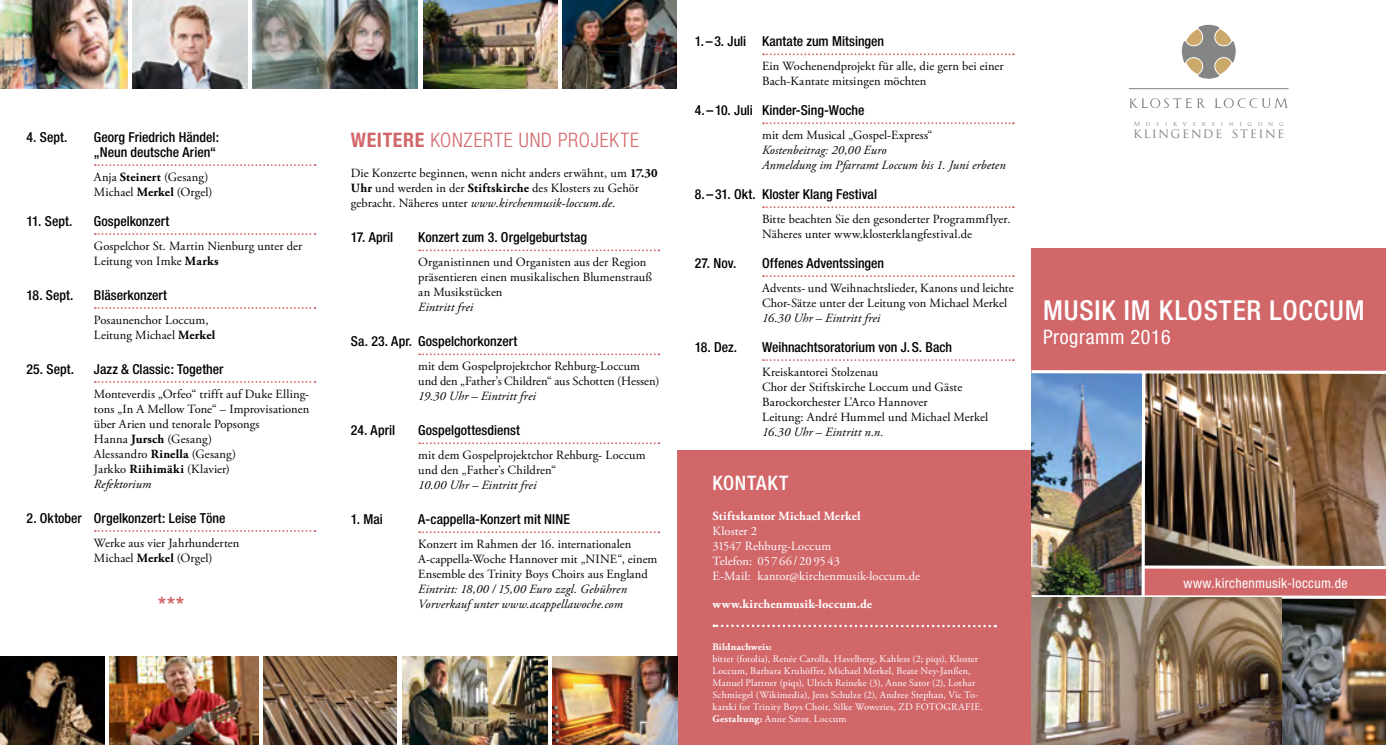
<style>
.page{position:relative;width:1386px;height:745px;background:#fff}
.page>*{position:absolute;margin:0;border:0;box-sizing:border-box;transform-origin:0 0}
.t1{font:500 condensed 27.5px "Helvetica Neue";letter-spacing:.03em;color:#fff}
.t2{font:300 condensed 20px "Helvetica Neue";letter-spacing:.04em;color:#d2676a}
.t3{font:condensed 20px "Helvetica Neue";letter-spacing:.03em;color:#fff}
.t4{font:500 condensed 20px "Helvetica Neue";letter-spacing:.035em;color:#fff}
.t5{font:700 condensed 20px "Helvetica Neue";color:#d2676a}
.t6{font:500 condensed 13.75px/15px "Helvetica Neue";color:#000}
.t7{font:condensed 13.75px "Helvetica Neue";letter-spacing:.025em;color:#fff}
.t8{font:13.25px "Trajan Pro";letter-spacing:.11em;color:#868585}
.t9{font:12.5px/15px "Adobe Garamond Pro";letter-spacing:.005em;color:#000}
.t10{font:italic 12.5px/15px "Adobe Garamond Pro";letter-spacing:.01em;color:#000}
.t11{font:12.5px/15px "Adobe Garamond Pro";letter-spacing:.005em;color:#fff}
.t12{font:700 12.5px "Adobe Garamond Pro";letter-spacing:.01em;color:#fff}
.t13{font:10px/12px "Adobe Garamond Pro";letter-spacing:.015em;color:#fff}
.t14{font:700 10px "Adobe Garamond Pro";letter-spacing:.02em;color:#fff}
.t15{font:6.12px "Trajan Pro";letter-spacing:.94em;color:#868585}
.s1{font-weight:700}
.s2{font-style:italic}
</style>
<div class="page">
<div style="left:677px;top:450px;width:372px;height:294px;background:#d2676a"></div>
<img style="left:553px;top:656px;width:124px;height:88px">
<svg style="left:763px;top:53px;width:250px;height:2px"></svg>
<svg style="left:763px;top:122px;width:250px;height:2px"></svg>
<svg style="left:763px;top:206px;width:250px;height:2px"></svg>
<svg style="left:763px;top:275px;width:250px;height:2px"></svg>
<svg style="left:763px;top:359px;width:250px;height:2px"></svg>
<hr style="left:1128px;top:88px;width:160px;height:1px;background:#868585">
<svg style="left:1129px;top:98px;width:77px;height:10px"></svg>
<svg style="left:1214px;top:98px;width:74px;height:10px"></svg>
<svg style="left:1181px;top:25px;width:55px;height:54px"></svg>
<div style="left:1031px;top:248px;width:354px;height:496px;background:#d2676a"></div>
<img style="left:1281px;top:600px;width:104px;height:144px">
<img style="left:1031px;top:370px;width:354px;height:230px">
<img style="left:109px;top:656px;width:149px;height:88px">
<img style="left:264px;top:656px;width:133px;height:88px">
<img style="left:253px;top:0;width:165px;height:89px">
<img style="left:0;top:0;width:128px;height:88px">
<img style="left:423px;top:0;width:134px;height:89px">
<img style="left:562px;top:0;width:115px;height:89px">
<img style="left:402px;top:656px;width:145px;height:88px">
<svg style="left:95px;top:164px;width:220px;height:2px"></svg>
<svg style="left:95px;top:233px;width:220px;height:2px"></svg>
<svg style="left:95px;top:307px;width:220px;height:2px"></svg>
<svg style="left:95px;top:381px;width:220px;height:1px"></svg>
<svg style="left:95px;top:530px;width:220px;height:1px"></svg>
<svg style="left:713px;top:624px;width:282px;height:3px"></svg>
<img style="left:133px;top:0;width:114px;height:89px">
<img style="left:0;top:656px;width:104px;height:88px">
<img style="left:1031px;top:596px;width:250px;height:148px">
<svg style="left:419px;top:249px;width:240px;height:2px"></svg>
<svg style="left:419px;top:353px;width:240px;height:2px"></svg>
<svg style="left:419px;top:442px;width:240px;height:2px"></svg>
<svg style="left:419px;top:531px;width:240px;height:2px"></svg>
<p class="t6" style="left:27px;top:129px;width:42px">4. Sept.</p>
<p class="t6" style="left:94px;top:129px;width:127px">Georg Friedrich Händel: „Neun deutsche Arien“</p>
<p class="t9" style="left:94px;top:170px;width:120px">Anja <span class="s1">Steinert</span> (Gesang)<br>Michael <span class="s1">Merkel</span> (Orgel)</p>
<p class="t6" style="left:27px;top:213px;width:47px">11. Sept.</p>
<p class="t6" style="left:94px;top:213px;width:77px">Gospelkonzert</p>
<p class="t9" style="left:94px;top:239px;width:210px">Gospelchor St. Martin Nienburg unter der<br>Leitung von Imke <span class="s1">Marks</span></p>
<p class="t6" style="left:27px;top:287px;width:48px">18. Sept.</p>
<p class="t6" style="left:94px;top:287px;width:75px">Bläserkonzert</p>
<p class="t9" style="left:94px;top:312px;width:123px">Posaunenchor Loccum,<br>Leitung Michael <span class="s1">Merkel</span></p>
<p class="t6" style="left:27px;top:361px;width:49px">25. Sept.</p>
<p class="t6" style="left:94px;top:361px;width:131px">Jazz &amp; Classic: Together</p>
<p class="t9" style="left:94px;top:386px;width:217px">Monteverdis „Orfeo“ trifft auf Duke Elling&shy;tons „In A Mellow Tone“ – Improvisationen über Arien und tenorale Popsongs<br>Hanna <span class="s1">Jursch</span> (Gesang)<br>Alessandro <span class="s1">Rinella</span> (Gesang)<br>Jarkko <span class="s1">Riihimäki</span> (Klavier)<br><span class="s2">Refektorium</span></p>
<p class="t6" style="left:27px;top:510px;width:200px">2. Oktober Orgelkonzert: Leise Töne</p>
<p class="t9" style="left:94px;top:535px;width:147px">Werke aus vier Jahrhunderten<br>Michael <span class="s1">Merkel</span> (Orgel)</p>
<h2 class="t5" style="left:158px;top:591px;width:27px">***</h2>
<h2 class="t2" style="left:351px;top:128px;width:290px"><span class="s1">WEITERE</span> KONZERTE UND PROJEKTE</h2>
<p class="t9" style="left:351px;top:166px;width:308px">Die Konzerte beginnen, wenn nicht anders erwähnt, um <span class="s1">17.30<br>Uhr</span> und werden in der <span class="s1">Stiftskirche</span> des Klosters zu Gehör gebracht. Näheres unter <span class="s2">www.kirchenmusik-loccum.de</span>.</p>
<p class="t6" style="left:351px;top:229px;width:44px">17. April</p>
<p class="t6" style="left:418px;top:229px;width:170px">Konzert zum 3. Orgelgeburtstag</p>
<p class="t9" style="left:418px;top:255px;width:235px">Organistinnen und Organisten aus der Region präsentieren einen musikalischen Blumenstrauß an Musikstücken</p>
<p class="t10" style="left:418px;top:300px;width:57px">Eintritt frei</p>
<p class="t6" style="left:351px;top:333px;width:168px">Sa. 23. Apr. Gospelchorkonzert</p>
<p class="t9" style="left:418px;top:359px;width:242px">mit dem Gospelprojektchor Rehburg-Loccum und den „Father’s Children“ aus Schotten (Hessen)</p>
<p class="t10" style="left:418px;top:389px;width:119px">19.30 Uhr – Eintritt frei</p>
<p class="t6" style="left:351px;top:422px;width:46px">24. April</p>
<p class="t6" style="left:418px;top:422px;width:103px">Gospelgottesdienst</p>
<p class="t9" style="left:418px;top:448px;width:229px">mit dem Gospelprojektchor Rehburg- Loccum und den „Father’s Children“</p>
<p class="t10" style="left:418px;top:477px;width:120px">10.00 Uhr – Eintritt frei</p>
<p class="t6" style="left:351px;top:511px;width:33px">1. Mai</p>
<p class="t6" style="left:418px;top:511px;width:153px">A-cappella-Konzert mit NINE</p>
<p class="t9" style="left:418px;top:536px;width:241px">Konzert im Rahmen der 16. internationalen<br>A-cappella-Woche Hannover mit „NINE“, einem<br>Ensemble des Trinity Boys Choirs aus England</p>
<p class="t10" style="left:418px;top:581px;width:210px">Eintritt: 18,00 / 15,00 Euro zzgl. Gebühren<br>Vorverkauf unter www.acappellawoche.com</p>
<p class="t6" style="left:694px;top:34px;width:191px">1.– 3. Juli Kantate zum Mitsingen</p>
<p class="t9" style="left:762px;top:59px;width:243px">Ein Wochenendprojekt für alle, die gern bei einer<br>Bach-Kantate mitsingen möchten</p>
<p class="t6" style="left:694px;top:103px;width:171px">4.–10. Juli Kinder-Sing-Woche</p>
<p class="t9" style="left:762px;top:128px;width:172px">mit dem Musical „Gospel-Express“</p>
<p class="t10" style="left:762px;top:143px;width:245px">Kostenbeitrag: 20,00 Euro<br>Anmeldung im Pfarramt Loccum bis 1. Juni erbeten</p>
<p class="t6" style="left:694px;top:186px;width:184px">8. –31. Okt. Kloster Klang Festival</p>
<p class="t9" style="left:762px;top:212px;width:250px">Bitte beachten Sie den gesonderter Programmflyer.<br>Näheres unter www.klosterklangfestival.de</p>
<p class="t6" style="left:694px;top:255px;width:43px">27. Nov.</p>
<p class="t6" style="left:762px;top:255px;width:124px">Offenes Adventssingen</p>
<p class="t9" style="left:762px;top:281px;width:253px">Advents- und Weihnachtslieder, Kanons und leichte<br>Chor-Sätze unter der Leitung von Michael Merkel</p>
<p class="t10" style="left:762px;top:311px;width:120px">16.30 Uhr – Eintritt frei</p>
<p class="t6" style="left:694px;top:339px;width:44px">18. Dez.</p>
<p class="t6" style="left:762px;top:339px;width:191px">Weihnachtsoratorium von J.S. Bach</p>
<p class="t9" style="left:762px;top:364px;width:228px">Kreiskantorei Stolzenau<br>Chor der Stiftskirche Loccum und Gäste Barockorchester L’Arco Hannover<br>Leitung: André Hummel und Michael Merkel</p>
<p class="t10" style="left:762px;top:424px;width:123px">16.30 Uhr – Eintritt n.n.</p>
<h2 class="t4" style="left:712px;top:471px;width:77px">KONTAKT</h2>
<p class="t12" style="left:712px;top:508px;width:150px">Stiftskantor Michael Merkel</p>
<p class="t11" style="left:712px;top:524px;width:209px">Kloster 2<br>31547 Rehburg-Loccum<br>Telefon: 05 766/20 95 43<br>E-Mail: kantor@kirchenmusik-loccum.de</p>
<p class="t12" style="left:712px;top:596px;width:161px">www.kirchenmusik-loccum.de</p>
<p class="t14" style="left:712px;top:640px;width:61px">Bildnachweis:</p>
<p class="t13" style="left:712px;top:652px;width:272px">bitter (fotolia), Renée Carolla, Havelberg, Kahless (2; piqs), Kloster Loccum, Barbara Kruhöffer, Michael Merkel, Beate Ney-Janßen, Manuel Plattner (piqs), Ulrich Reineke (3), Anne Sator (2), Lothar Schmiegel (Wikimedia), Jens Schulze (2), Andree Stephan, Vic To&shy;karski for Trinity Boys Choir, Silke Woweries, ZD FOTOGRAFIE.<br><span class="s1">Gestaltung:</span> Anne Sator, Loccum</p>
<p class="t15" style="left:1133px;top:119px;width:151px">Musikvereinigung</p>
<p class="t8" style="left:1133px;top:125px;width:153px">klingende steine</p>
<h1 class="t1" style="left:1043px;top:293px;width:323px">MUSIK IM KLOSTER LOCCUM</h1>
<h2 class="t3" style="left:1043px;top:325px;width:129px">Programm 2016</h2>
<p class="t7" style="left:1183px;top:575px;width:166px">www.kirchenmusik-loccum.de</p>
</div>
